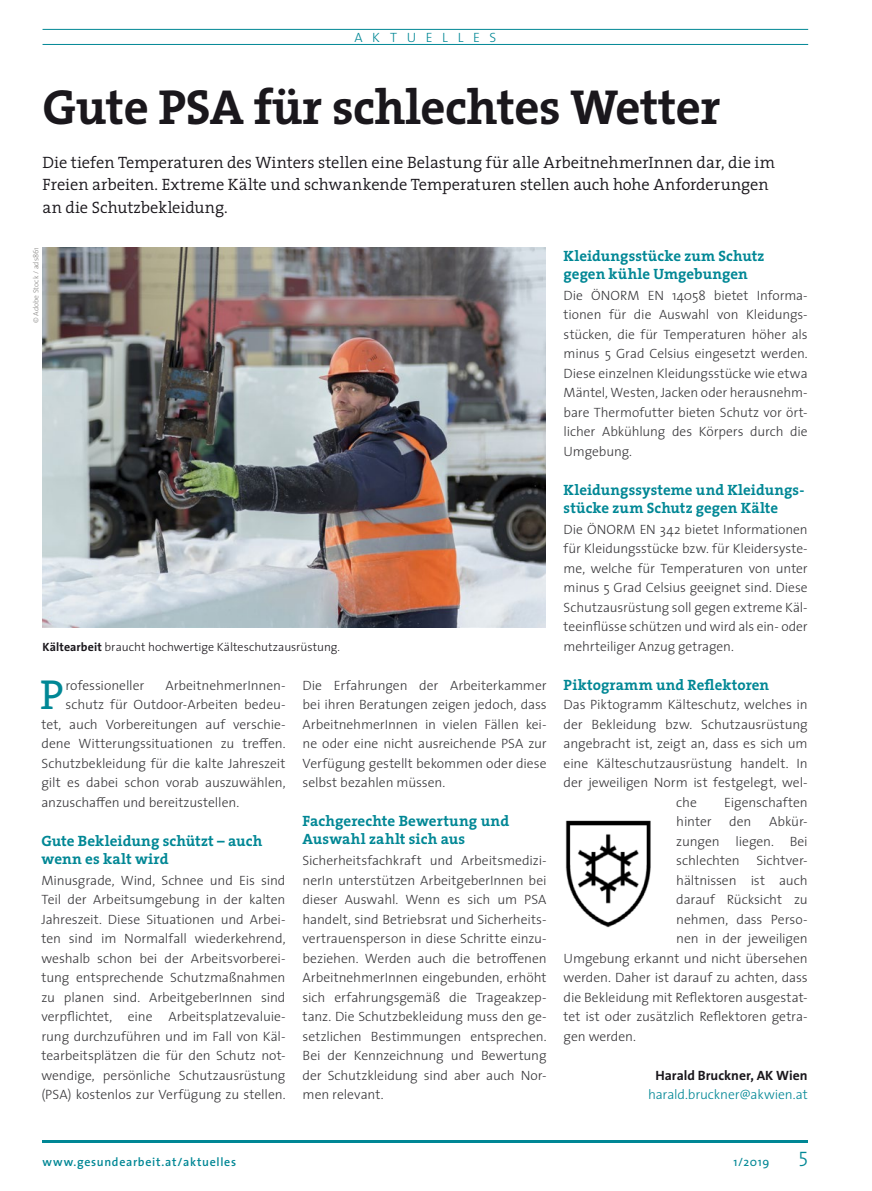
<style>
.page{position:relative;width:872px;height:1191px;background:#fff}
.page>*{position:absolute;margin:0;border:0;box-sizing:border-box;transform-origin:0 0}
.t1{font:700 49.5px "The Serif";letter-spacing:-.01em;color:#1a171c}
.t2{font:42.45px "The Serif";color:#008795}
.t3{font:21px "The Serif Light Caps";color:#008795}
.t4{font:300 16.5px/22.5px "The Serif";color:#1a171c}
.t5{font:700 15px/18px "The Serif";letter-spacing:.005em;color:#008795}
.t6{font:300 13.5px/19.5px "The Sans";letter-spacing:-.005em;color:#38373a;text-align:justify}
.t7{font:300 13.5px "The Sans";letter-spacing:-.005em;color:#008795}
.t8{font:700 13.5px "The Sans";color:#1a171c}
.t9{font:300 13.5px "The Sans";letter-spacing:.72em;color:#008795}
.t10{font:300 12px "The Sans";color:#1a171c}
.t11{font:600 12px "The Sans";letter-spacing:.06em;color:#008795}
.t12{font:12px "The Sans";color:#008795}
.t13{font:300 7.5px "The Sans";color:#888785}
.s1{font-weight:700}
</style>
<div class="page">
<hr style="left:43px;top:1140px;width:765px;height:2px;background:#008795">
<hr style="left:43px;top:29px;width:765px;height:1px;background:#008795">
<hr style="left:43px;top:44px;width:765px;height:1px;background:#008795">
<img style="left:43px;top:248px;width:502px;height:379px">
<img style="left:565px;top:820px;width:86px;height:108px">
<p class="t9" style="left:354px;top:26px;width:143px">AKTUELLES</p>
<h1 class="t1" style="left:43px;top:66px;width:679px">Gute PSA für schlechtes Wetter</h1>
<p class="t4" style="left:43px;top:150px;width:734px">Die tiefen Temperaturen des Winters stellen eine Belastung für alle ArbeitnehmerInnen dar, die im<br>Freien arbeiten. Extreme Kälte und schwankende Temperaturen stellen auch hohe Anforderungen an die Schutzbekleidung.</p>
<p class="t13" style="left:30px;top:323px;width:77px;rotate:-90deg">© Adobe Stock / ads861</p>
<p class="t10" style="left:43px;top:637px;width:299px"><span class="s1">Kältearbeit</span> braucht hochwertige Kälteschutzausrüstung.</p>
<h2 class="t2" style="left:40px;top:659px;width:25px">P</h2>
<p class="t6" style="left:65px;top:675px;width:80px">rofessioneller</p>
<p class="t6" style="left:165px;top:675px;width:122px">ArbeitnehmerInnen-</p>
<p class="t6" style="left:65px;top:694px;width:221px">schutz für Outdoor-Arbeiten bedeu-</p>
<p class="t6" style="left:41px;top:714px;width:245px">tet, auch Vorbereitungen auf verschie-</p>
<p class="t6" style="left:41px;top:733px;width:245px">dene Witterungssituationen zu treffen.</p>
<p class="t6" style="left:41px;top:753px;width:245px">Schutzbekleidung für die kalte Jahreszeit</p>
<p class="t6" style="left:41px;top:772px;width:245px">gilt es dabei schon vorab auszuwählen,</p>
<p class="t6" style="left:41px;top:792px;width:199px">anzuschaffen und bereitzustellen.</p>
<p class="t5" style="left:41px;top:831px;width:222px">Gute Bekleidung schützt – auch wenn es kalt wird</p>
<p class="t6" style="left:41px;top:870px;width:246px">Minusgrade, Wind, Schnee und Eis sind Teil der Arbeitsumgebung in der kalten Jahreszeit. Diese Situationen und Arbei&shy;ten sind im Normalfall wiederkehrend, weshalb schon bei der Arbeitsvorberei&shy;tung entsprechende Schutzmaßnahmen zu planen sind. ArbeitgeberInnen sind verpflichtet, eine Arbeitsplatzevaluie&shy;rung durchzuführen und im Fall von Käl&shy;tearbeitsplätzen die für den Schutz not&shy;wendige, persönliche Schutzausrüstung (PSA) kostenlos zur Verfügung zu stellen.</p>
<p class="t6" style="left:302px;top:675px;width:246px">Die Erfahrungen der Arbeiterkammer bei ihren Beratungen zeigen jedoch, dass ArbeitnehmerInnen in vielen Fällen kei&shy;ne oder eine nicht ausreichende PSA zur Verfügung gestellt bekommen oder diese selbst bezahlen müssen.</p>
<p class="t5" style="left:302px;top:812px;width:208px">Fachgerechte Bewertung und<br>Auswahl zahlt sich aus</p>
<p class="t6" style="left:302px;top:850px;width:245px">Sicherheitsfachkraft und Arbeitsmedizi&shy;nerIn unterstützen ArbeitgeberInnen bei dieser Auswahl. Wenn es sich um PSA handelt, sind Betriebsrat und Sicherheits&shy;vertrauensperson in diese Schritte einzu&shy;beziehen. Werden auch die betroffenen ArbeitnehmerInnen eingebunden, erhöht sich erfahrungsgemäß die Trageakzep&shy;tanz. Die Schutzbekleidung muss den ge&shy;setzlichen Bestimmungen entsprechen.<br>Bei der Kennzeichnung und Bewertung der Schutzkleidung sind aber auch Nor&shy;men relevant.</p>
<p class="t5" style="left:563px;top:246px;width:202px">Kleidungsstücke zum Schutz gegen kühle Umgebungen</p>
<p class="t6" style="left:563px;top:285px;width:246px">Die ÖNORM EN 14058 bietet Informa&shy;tionen für die Auswahl von Kleidungs&shy;stücken, die für Temperaturen höher als minus 5 Grad Celsius eingesetzt werden.<br>Diese einzelnen Kleidungsstücke wie etwa Mäntel, Westen, Jacken oder herausnehm&shy;bare Thermofutter bieten Schutz vor ört&shy;licher Abkühlung des Körpers durch die Umgebung.</p>
<p class="t5" style="left:563px;top:480px;width:242px">Kleidungssysteme und Kleidungs&shy;stücke zum Schutz gegen Kälte</p>
<p class="t6" style="left:563px;top:519px;width:246px">Die ÖNORM EN 342 bietet Informationen für Kleidungsstücke bzw. für Kleidersyste&shy;me, welche für Temperaturen von unter minus 5 Grad Celsius geeignet sind. Diese Schutzausrüstung soll gegen extreme Käl&shy;teeinflüsse schützen und wird als ein- oder mehrteiliger Anzug getragen.</p>
<p class="t5" style="left:563px;top:675px;width:207px">Piktogramm und Reflektoren</p>
<p class="t6" style="left:563px;top:694px;width:246px;text-align:center">Das Piktogramm Kälteschutz, welches in der Bekleidung bzw. Schutzausrüstung angebracht ist, zeigt an, dass es sich um eine Kälteschutzausrüstung handelt. In der jeweiligen Norm ist festgelegt, wel&shy;che</p>
<p class="t6" style="left:724px;top:792px;width:85px">Eigenschaften</p>
<p class="t6" style="left:676px;top:811px;width:37px">hinter</p>
<p class="t6" style="left:729px;top:811px;width:24px">den</p>
<p class="t6" style="left:769px;top:811px;width:40px">Abkür-</p>
<p class="t6" style="left:676px;top:831px;width:133px">zungen liegen. Bei</p>
<p class="t6" style="left:676px;top:850px;width:133px">schlechten Sichtver-</p>
<p class="t6" style="left:676px;top:870px;width:133px">hältnissen ist auch</p>
<p class="t6" style="left:676px;top:889px;width:133px">darauf Rücksicht zu</p>
<p class="t6" style="left:676px;top:909px;width:133px">nehmen, dass Perso-</p>
<p class="t6" style="left:676px;top:928px;width:133px">nen in der jeweiligen</p>
<p class="t6" style="left:563px;top:948px;width:245px">Umgebung erkannt und nicht übersehen</p>
<p class="t6" style="left:563px;top:967px;width:245px">werden. Daher ist darauf zu achten, dass</p>
<p class="t6" style="left:563px;top:987px;width:245px">die Bekleidung mit Reflektoren ausgestat-</p>
<p class="t6" style="left:563px;top:1006px;width:245px">tet ist oder zusätzlich Reflektoren getra-</p>
<p class="t6" style="left:563px;top:1026px;width:74px">gen werden.</p>
<p class="t8" style="left:655px;top:1064px;width:154px">Harald Bruckner, AK Wien</p>
<p class="t7" style="left:648px;top:1083px;width:161px">harald.bruckner@akwien.at</p>
<p class="t11" style="left:43px;top:1151px;width:195px">www.gesundearbeit.at/aktuelles</p>
<p class="t12" style="left:733px;top:1151px;width:38px">1/2019</p>
<h3 class="t3" style="left:798px;top:1141px;width:11px">5</h3>
</div>
